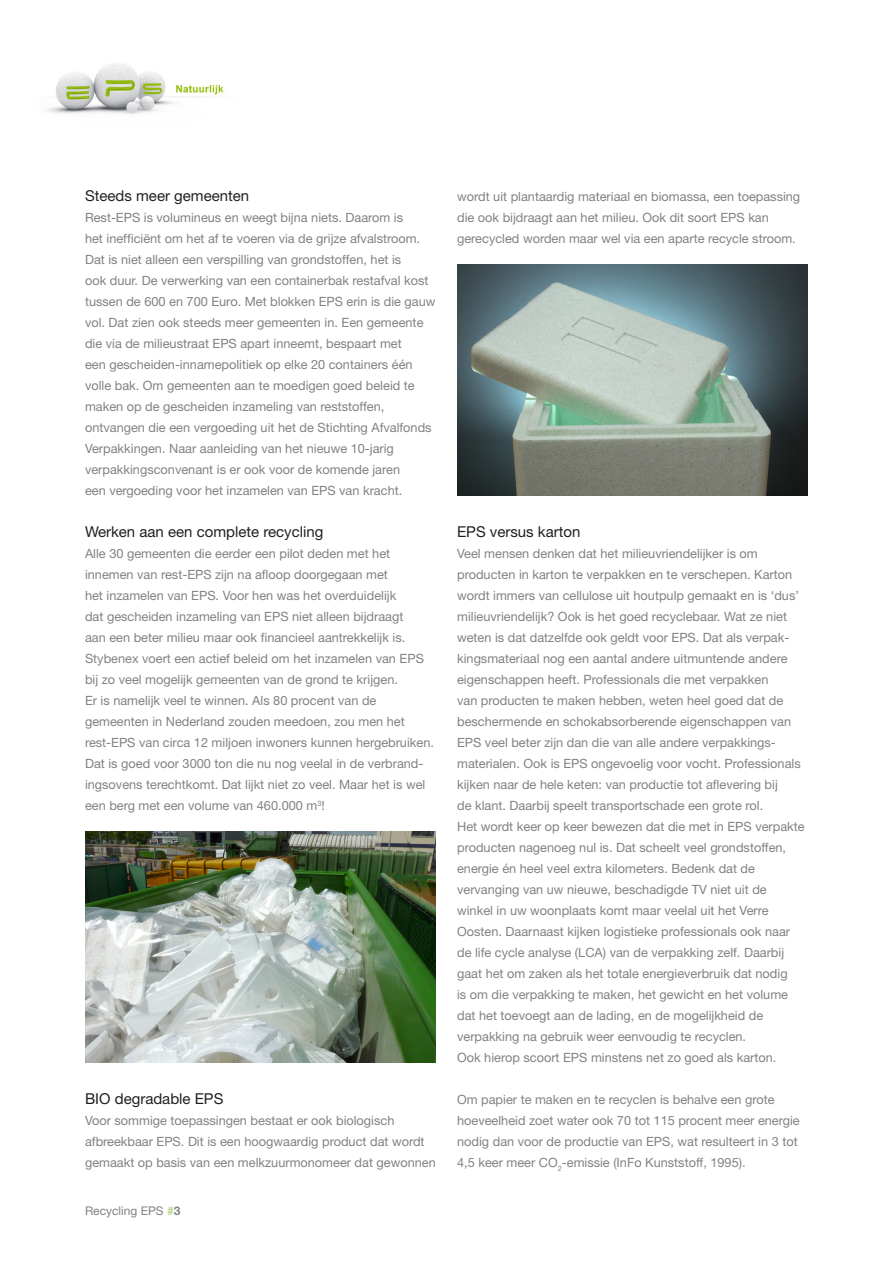
<style>
.page{position:relative;width:893px;height:1263px;background:#fff}
.page>*{position:absolute;margin:0;border:0;box-sizing:border-box;transform-origin:0 0}
.t1{font:15px "Helvetica Neue";color:#231f20}
.t2{font:12.75px/21px "Helvetica Neue";color:#808285}
.t3{font:12px "Helvetica Neue";color:#808285}
.s1{font-weight:700;color:#b8d989}
.s2{font-weight:700}
</style>
<div class="page">
<img style="left:46px;top:64px;width:178px;height:50px">
<img style="left:85px;top:831px;width:351px;height:231px">
<img style="left:457px;top:264px;width:351px;height:231px">
<p class="t1" style="left:85px;top:187px;width:166px">Steeds meer gemeenten</p>
<p class="t2" style="left:85px;top:207px;width:352px">Rest-EPS is volumineus en weegt bijna niets. Daarom is<br>het inefficiënt om het af te voeren via de grijze afvalstroom.<br>Dat is niet alleen een verspilling van grondstoffen, het is<br>ook duur. De verwerking van een containerbak restafval kost tussen de 600 en 700 Euro. Met blokken EPS erin is die gauw vol. Dat zien ook steeds meer gemeenten in. Een gemeente die via de milieustraat EPS apart inneemt, bespaart met<br>een gescheiden-innamepolitiek op elke 20 containers één volle bak. Om gemeenten aan te moedigen goed beleid te maken op de gescheiden inzameling van reststoffen, ontvangen die een vergoeding uit het de Stichting Afvalfonds Verpakkingen. Naar aanleiding van het nieuwe 10-jarig verpakkingsconvenant is er ook voor de komende jaren<br>een vergoeding voor het inzamelen van EPS van kracht.</p>
<p class="t1" style="left:85px;top:523px;width:240px">Werken aan een complete recycling</p>
<p class="t2" style="left:85px;top:543px;width:350px">Alle 30 gemeenten die eerder een pilot deden met het innemen van rest-EPS zijn na afloop doorgegaan met<br>het inzamelen van EPS. Voor hen was het overduidelijk<br>dat gescheiden inzameling van EPS niet alleen bijdraagt<br>aan een beter milieu maar ook financieel aantrekkelijk is.<br>Stybenex voert een actief beleid om het inzamelen van EPS bij zo veel mogelijk gemeenten van de grond te krijgen.<br>Er is namelijk veel te winnen. Als 80 procent van de gemeenten in Nederland zouden meedoen, zou men het rest-EPS van circa 12 miljoen inwoners kunnen hergebruiken.<br>Dat is goed voor 3000 ton die nu nog veelal in de verbrand&shy;ingsovens terechtkomt. Dat lijkt niet zo veel. Maar het is wel een berg met een volume van 460.000 m<sup>3</sup>!</p>
<p class="t1" style="left:85px;top:1090px;width:140px">BIO degradable EPS</p>
<p class="t2" style="left:85px;top:1110px;width:352px">Voor sommige toepassingen bestaat er ook biologisch afbreekbaar EPS. Dit is een hoogwaardig product dat wordt gemaakt op basis van een melkzuurmonomeer dat gewonnen</p>
<p class="t3" style="left:85px;top:1204px;width:97px">Recycling EPS <span class="s1">#</span><span class="s2">3</span></p>
<p class="t2" style="left:457px;top:186px;width:345px">wordt uit plantaardig materiaal en biomassa, een toepassing die ook bijdraagt aan het milieu. Ook dit soort EPS kan gerecycled worden maar wel via een aparte recycle stroom.</p>
<p class="t1" style="left:457px;top:523px;width:125px">EPS versus karton</p>
<p class="t2" style="left:457px;top:543px;width:349px">Veel mensen denken dat het milieuvriendelijker is om producten in karton te verpakken en te verschepen. Karton wordt immers van cellulose uit houtpulp gemaakt en is ‘dus’ milieuvriendelijk? Ook is het goed recyclebaar. Wat ze niet weten is dat datzelfde ook geldt voor EPS. Dat als verpak&shy;kingsmateriaal nog een aantal andere uitmuntende andere eigenschappen heeft. Professionals die met verpakken<br>van producten te maken hebben, weten heel goed dat de beschermende en schokabsorberende eigenschappen van EPS veel beter zijn dan die van alle andere verpakkings&shy;materialen. Ook is EPS ongevoelig voor vocht. Professionals kijken naar de hele keten: van productie tot aflevering bij<br>de klant. Daarbij speelt transportschade een grote rol.<br>Het wordt keer op keer bewezen dat die met in EPS verpakte producten nagenoeg nul is. Dat scheelt veel grondstoffen, energie én heel veel extra kilometers. Bedenk dat de vervanging van uw nieuwe, beschadigde TV niet uit de winkel in uw woonplaats komt maar veelal uit het Verre Oosten. Daarnaast kijken logistieke professionals ook naar de life cycle analyse (LCA) van de verpakking zelf. Daarbij gaat het om zaken als het totale energieverbruik dat nodig<br>is om die verpakking te maken, het gewicht en het volume dat het toevoegt aan de lading, en de mogelijkheid de verpakking na gebruik weer eenvoudig te recyclen.<br>Ook hierop scoort EPS minstens net zo goed als karton.</p>
<p class="t2" style="left:457px;top:1089px;width:344px">Om papier te maken en te recyclen is behalve een grote hoeveelheid zoet water ook 70 tot 115 procent meer energie nodig dan voor de productie van EPS, wat resulteert in 3 tot 4,5 keer meer CO<sub>2</sub>-emissie (InFo Kunststoff, 1995).</p>
</div>
